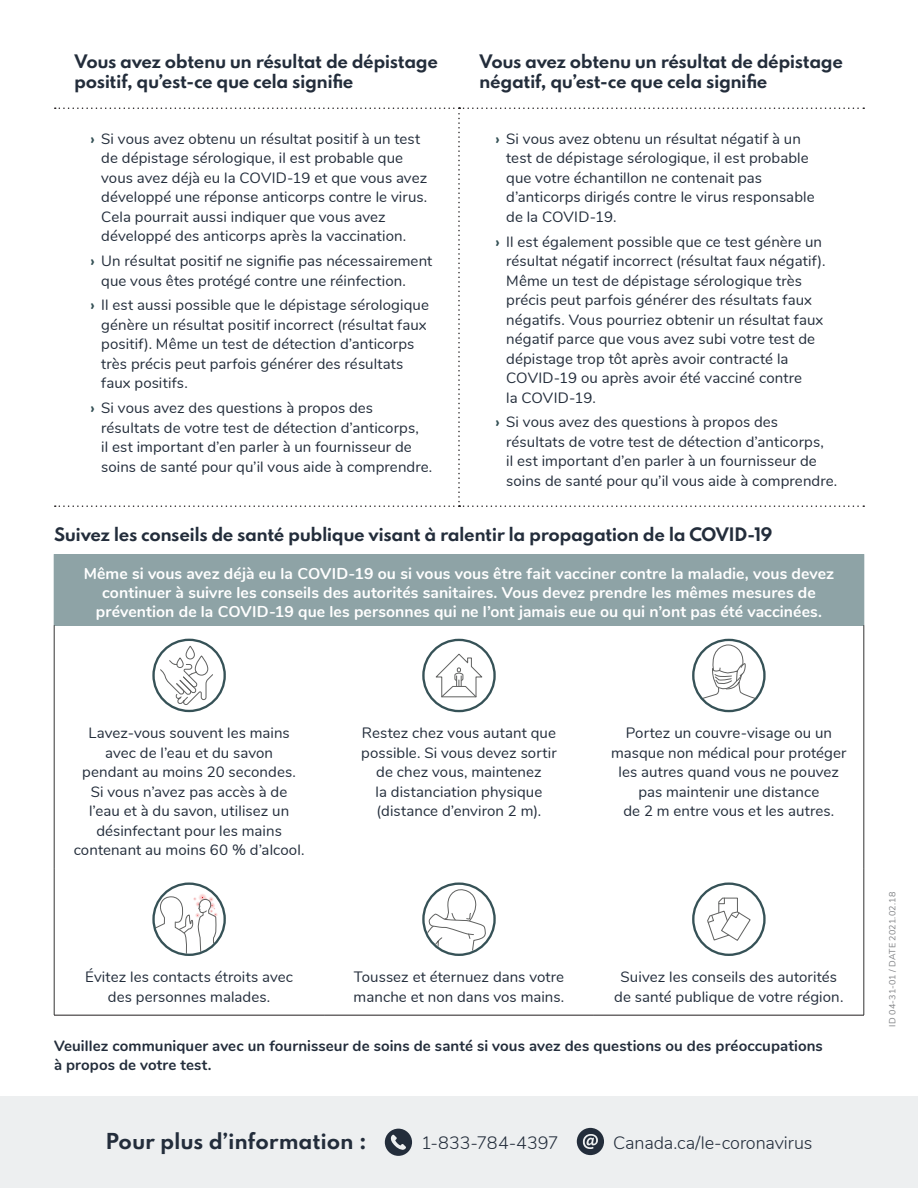
<style>
.page{position:relative;width:918px;height:1188px;background:#fff}
.page>*{position:absolute;margin:0;border:0;box-sizing:border-box;transform-origin:0 0}
.t1{font:700 19.5px "Spartan";letter-spacing:-.01em;color:#232d3b}
.t2{font:300 18px "Nunito";letter-spacing:-.005em;color:#232d3b}
.t3{font:700 16.5px/19.8px "Spartan";letter-spacing:-.03em;color:#232d3b}
.H2_White{font:700 15.75px/18.9px "Nunito";letter-spacing:.005em;color:#fff;text-align:center}
.BODY{font:15px/19.5px "Nunito";letter-spacing:.005em;color:#232d3b}
.BODY-2{font:700 15px/19.5px "Nunito";letter-spacing:.005em;color:#232d3b}
.BODY-3{font:9px "Nunito";letter-spacing:.015em;color:#808285}
.s1{font-weight:800;color:#365257}
</style>
<div class="page">
<div style="left:0;top:1096px;width:918px;height:92px;background:#edeff0"></div>
<svg style="left:385px;top:1129px;width:27px;height:27px"></svg>
<svg style="left:577px;top:1128px;width:27px;height:27px"></svg>
<svg style="left:55px;top:107px;width:809px;height:400px"></svg>
<div style="left:54px;top:554px;width:810px;height:71px;background:#8ea3a6"></div>
<hr style="left:54px;top:625px;width:1px;height:244px;background:#333">
<hr style="left:864px;top:625px;width:1px;height:244px;background:#333">
<hr style="left:54px;top:869px;width:1px;height:146px;background:#333">
<hr style="left:864px;top:869px;width:1px;height:146px;background:#333">
<hr style="left:54px;top:1015px;width:270px;height:1px;background:#231f20">
<hr style="left:324px;top:1015px;width:270px;height:1px;background:#231f20">
<hr style="left:594px;top:1015px;width:270px;height:1px;background:#231f20">
<hr style="left:864px;top:554px;width:1px;height:71px;background:#8ea3a6">
<svg style="left:154px;top:640px;width:71px;height:71px"></svg>
<div style="left:186px;top:646px;width:9px;height:13px;border:1px solid #616261;border-radius:4px"></div>
<svg style="left:159px;top:656px;width:55px;height:50px"></svg>
<div style="left:152px;top:639px;width:74px;height:73px;border:2px solid #365257;border-radius:50%"></div>
<svg style="left:423px;top:640px;width:72px;height:71px"></svg>
<svg style="left:434px;top:653px;width:50px;height:45px"></svg>
<div style="left:422px;top:639px;width:74px;height:73px;border:2px solid #365257;border-radius:50%"></div>
<svg style="left:693px;top:640px;width:71px;height:71px"></svg>
<svg style="left:701px;top:644px;width:56px;height:56px"></svg>
<div style="left:692px;top:639px;width:74px;height:73px;border:2px solid #365257;border-radius:50%"></div>
<svg style="left:154px;top:884px;width:71px;height:71px"></svg>
<svg style="left:154px;top:894px;width:64px;height:60px"></svg>
<div style="left:152px;top:882px;width:74px;height:74px;border:2px solid #365257;border-radius:50%"></div>
<svg style="left:423px;top:884px;width:72px;height:71px"></svg>
<svg style="left:425px;top:885px;width:62px;height:69px"></svg>
<div style="left:422px;top:882px;width:74px;height:74px;border:2px solid #365257;border-radius:50%"></div>
<svg style="left:707px;top:897px;width:44px;height:44px"></svg>
<div style="left:692px;top:882px;width:74px;height:74px;border:2px solid #365257;border-radius:50%"></div>
<h2 class="t3" style="left:74px;top:51px;width:365px">Vous avez obtenu un résultat de dépistage positif, qu’est-ce que cela signifie</h2>
<h2 class="t3" style="left:479px;top:51px;width:365px">Vous avez obtenu un résultat de dépistage négatif, qu’est-ce que cela signifie</h2>
<p class="BODY" style="left:101px;top:128px;width:328px;text-indent:-11px"><span class="s1">›</span> Si vous avez obtenu un résultat positif à un test de dépistage sérologique, il est probable que vous avez déjà eu la COVID-19 et que vous avez développé une réponse anticorps contre le virus.<br>Cela pourrait aussi indiquer que vous avez développé des anticorps après la vaccination.</p>
<p class="BODY" style="left:101px;top:250px;width:333px;text-indent:-11px"><span class="s1">›</span> Un résultat positif ne signifie pas nécessairement que vous êtes protégé contre une réinfection.</p>
<p class="BODY" style="left:101px;top:295px;width:329px;text-indent:-11px"><span class="s1">›</span> Il est aussi possible que le dépistage sérologique génère un résultat positif incorrect (résultat faux positif). Même un test de détection d’anticorps très précis peut parfois générer des résultats faux positifs.</p>
<p class="BODY" style="left:101px;top:398px;width:333px;text-indent:-11px"><span class="s1">›</span> Si vous avez des questions à propos des résultats de votre test de détection d’anticorps,<br>il est important d’en parler à un fournisseur de soins de santé pour qu’il vous aide à comprendre.</p>
<p class="BODY" style="left:506px;top:128px;width:310px;text-indent:-11px"><span class="s1">›</span> Si vous avez obtenu un résultat négatif à un test de dépistage sérologique, il est probable que votre échantillon ne contenait pas d’anticorps dirigés contre le virus responsable de la COVID-19.</p>
<p class="BODY" style="left:506px;top:231px;width:321px;text-indent:-11px"><span class="s1">›</span> Il est également possible que ce test génère un résultat négatif incorrect (résultat faux négatif).<br>Même un test de dépistage sérologique très précis peut parfois générer des résultats faux négatifs. Vous pourriez obtenir un résultat faux négatif parce que vous avez subi votre test de dépistage trop tôt après avoir contracté la COVID-19 ou après avoir été vacciné contre<br>la COVID-19.</p>
<p class="BODY" style="left:506px;top:412px;width:333px;text-indent:-11px"><span class="s1">›</span> Si vous avez des questions à propos des résultats de votre test de détection d’anticorps,<br>il est important d’en parler à un fournisseur de soins de santé pour qu’il vous aide à comprendre.</p>
<h2 class="t3" style="left:54px;top:524px;width:720px">Suivez les conseils de santé publique visant à ralentir la propagation de la COVID-19</h2>
<p class="H2_White" style="left:84px;top:563px;width:752px">Même si vous avez déjà eu la COVID-19 ou si vous vous être fait vacciner contre la maladie, vous devez continuer à suivre les conseils des autorités sanitaires. Vous devez prendre les mêmes mesures de prévention de la COVID-19 que les personnes qui ne l’ont jamais eue ou qui n’ont pas été vaccinées.</p>
<p class="BODY" style="left:74px;top:723px;width:232px;text-align:center">Lavez-vous souvent les mains avec de l’eau et du savon<br>pendant au moins 20 secondes.<br>Si vous n’avez pas accès à de l’eau et à du savon, utilisez un désinfectant pour les mains contenant au moins 60 % d’alcool.</p>
<p class="BODY" style="left:361px;top:723px;width:197px;text-align:center">Restez chez vous autant que possible. Si vous devez sortir de chez vous, maintenez<br>la distanciation physique (distance d’environ 2 m).</p>
<p class="BODY" style="left:611px;top:723px;width:237px;text-align:center">Portez un couvre-visage ou un masque non médical pour protéger les autres quand vous ne pouvez pas maintenir une distance<br>de 2 m entre vous et les autres.</p>
<p class="BODY" style="left:85px;top:966px;width:209px;text-align:center">Évitez les contacts étroits avec des personnes malades.</p>
<p class="BODY" style="left:354px;top:966px;width:212px">Toussez et éternuez dans votre manche et non dans vos mains.</p>
<p class="BODY" style="left:614px;top:966px;width:231px;text-align:center">Suivez les conseils des autorités de santé publique de votre région.</p>
<p class="BODY-2" style="left:54px;top:1035px;width:770px">Veuillez communiquer avec un fournisseur de soins de santé si vous avez des questions ou des préoccupations à propos de votre test.</p>
<h1 class="t1" style="left:106px;top:1126px;width:263px">Pour plus d’information :</h1>
<p class="t2" style="left:421px;top:1129px;width:139px">1-833-784-4397</p>
<p class="t2" style="left:613px;top:1129px;width:201px">Canada.ca/le-coronavirus</p>
<p class="BODY-3" style="left:886px;top:1027px;width:136px;rotate:-90deg">ID 04-31-01 / DATE 2021.02.18</p>
</div>
